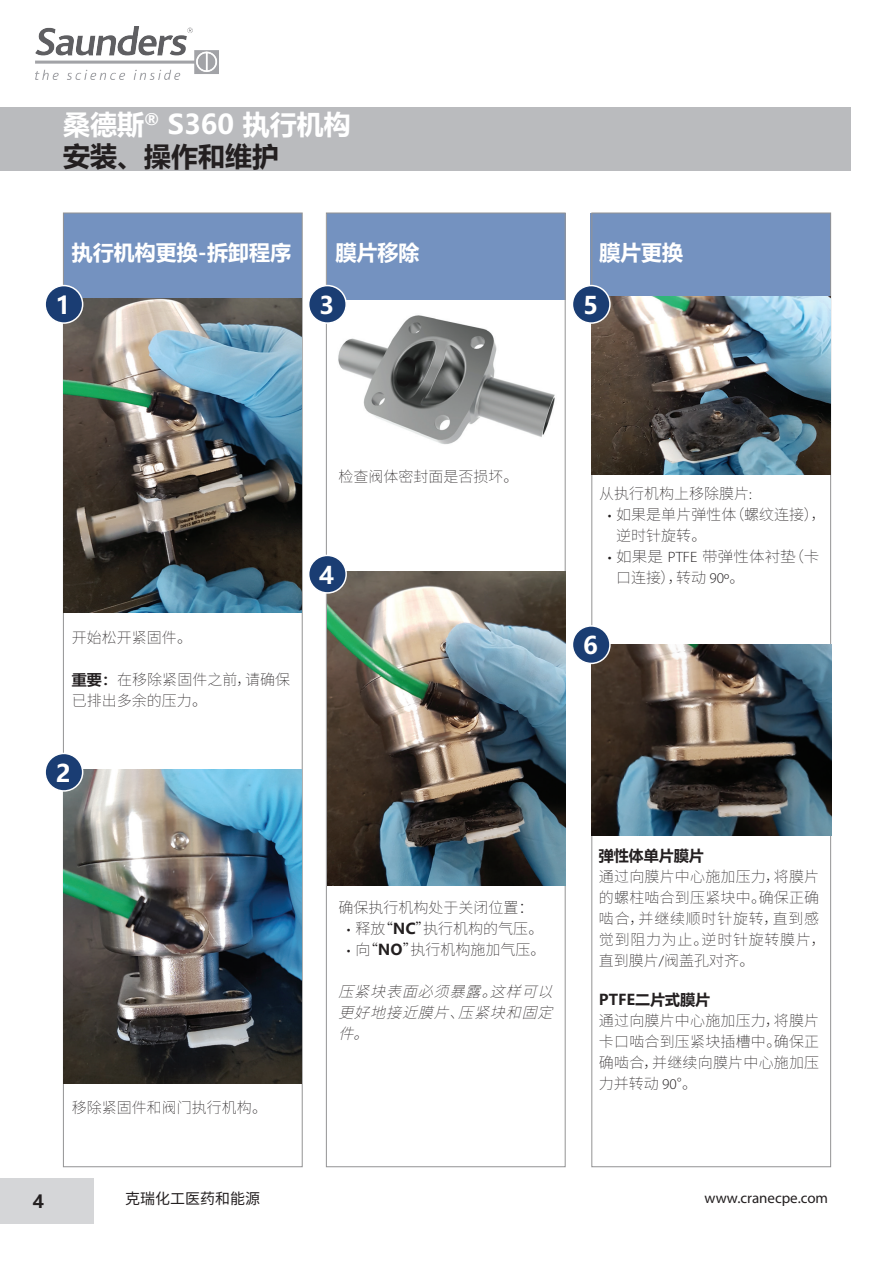
<style>
.page{position:relative;width:893px;height:1263px;background:#fff}
.page>*{position:absolute;margin:0;border:0;box-sizing:border-box;transform-origin:0 0}
.t1{font:700 27px/31.5px "Microsoft Ya Hei UI";color:#fff}
.t2{font:700 24px "Microsoft Ya Hei UI";color:#fff}
.t3{font:700 21px "Microsoft Ya Hei UI";color:#fff}
.t4{font:700 18px "Microsoft Ya Hei UI";color:#231f20}
.t5{font:200 15px/21px "Source Han Sans CN";letter-spacing:.005em;color:#231f20}
.t6{font:italic 200 15px/21px "Source Han Sans CN";color:#231f20;text-align:justify}
.t7{font:200 15px/21px "Source Han Sans CN";letter-spacing:.005em;color:#231f20;scale:1.04 1}
.t8{font:15px "Myriad Pro";color:#231f20}
.t9{font:700 15px "Microsoft Ya Hei UI";color:#231f20}
.t10{font:15px "Source Han Sans CN";color:#231f20}
.s1{color:#231f20}
.s2{font-family:"Microsoft Ya Hei UI";font-weight:700}
.s3{font-family:"Myriad Pro";font-weight:300}
</style>
<div class="page">
<img style="left:35px;top:27px;width:184px;height:52px">
<div style="left:0;top:107px;width:850px;height:64px;background:#babbbe"></div>
<div style="left:0;top:1178px;width:94px;height:45px;background:#d5d6d8"></div>
<div style="left:63px;top:213px;width:239px;height:86px;background:#7492c0"></div>
<div style="left:327px;top:213px;width:238px;height:86px;background:#7492c0"></div>
<div style="left:591px;top:213px;width:240px;height:86px;background:#7492c0"></div>
<img style="left:64px;top:298px;width:238px;height:315px">
<img style="left:338px;top:315px;width:217px;height:129px">
<img style="left:591px;top:297px;width:240px;height:178px">
<img style="left:591px;top:645px;width:240px;height:191px">
<img style="left:64px;top:769px;width:238px;height:314px">
<img style="left:328px;top:571px;width:237px;height:314px">
<div style="left:45px;top:286px;width:38px;height:37px;background:#1a3d73;border-radius:50%"></div>
<div style="left:44px;top:285px;width:39px;height:39px;border:2px solid #fff;border-radius:50%"></div>
<div style="left:309px;top:286px;width:37px;height:37px;background:#1a3d73;border-radius:50%"></div>
<div style="left:308px;top:285px;width:39px;height:39px;border:2px solid #fff;border-radius:50%"></div>
<div style="left:572px;top:286px;width:38px;height:37px;background:#1a3d73;border-radius:50%"></div>
<div style="left:572px;top:285px;width:39px;height:39px;border:2px solid #fff;border-radius:50%"></div>
<div style="left:45px;top:753px;width:38px;height:38px;background:#1a3d73;border-radius:50%"></div>
<div style="left:44px;top:753px;width:39px;height:39px;border:2px solid #fff;border-radius:50%"></div>
<div style="left:309px;top:555px;width:37px;height:38px;background:#1a3d73;border-radius:50%"></div>
<div style="left:308px;top:555px;width:39px;height:39px;border:2px solid #fff;border-radius:50%"></div>
<div style="left:572px;top:626px;width:38px;height:37px;background:#1a3d73;border-radius:50%"></div>
<div style="left:572px;top:625px;width:39px;height:39px;border:2px solid #fff;border-radius:50%"></div>
<h1 class="t1" style="left:63px;top:108px;width:289px">桑德斯<sup>®</sup> S360 执行机构<span class="s1">安装、操作和维护</span></h1>
<h3 class="t3" style="left:72px;top:238px;width:221px">执行机构更换-拆卸程序</h3>
<h3 class="t3" style="left:336px;top:238px;width:86px">膜片移除</h3>
<h3 class="t3" style="left:599px;top:238px;width:85px">膜片更换</h3>
<h2 class="t2" style="left:56px;top:289px;width:16px">1</h2>
<h2 class="t2" style="left:319px;top:289px;width:16px">3</h2>
<h2 class="t2" style="left:583px;top:289px;width:16px">5</h2>
<p class="t5" style="left:72px;top:627px;width:122px">开始松开紧固件。</p>
<p class="t5" style="left:72px;top:669px;width:220px"><span class="s2">重要：</span>在移除紧固件之前，请确保已排出多余的压力。</p>
<h2 class="t2" style="left:56px;top:756px;width:16px">2</h2>
<p class="t5" style="left:72px;top:1097px;width:197px">移除紧固件和阀门执行机构。</p>
<p class="t5" style="left:338px;top:466px;width:182px">检查阀体密封面是否损坏。</p>
<h2 class="t2" style="left:319px;top:558px;width:16px">4</h2>
<p class="t5" style="left:599px;top:484px;width:154px">从执行机构上移除膜片<span class="s3">:</span></p>
<p class="t5" style="left:616px;top:505px;width:211px;text-indent:-9px"><span class="s3">•</span> 如果是单片弹性体（螺纹连接），逆时针旋转。</p>
<p class="t7" style="left:616px;top:547px;width:197px;text-indent:-9px"><span class="s3">•</span> 如果是 <span class="s3">PTFE</span> 带弹性体衬垫（卡口连接），转动 <span class="s3">90º</span>。</p>
<h2 class="t2" style="left:583px;top:629px;width:16px">6</h2>
<p class="t5" style="left:338px;top:898px;width:196px">确保执行机构处于关闭位置：</p>
<p class="t5" style="left:347px;top:919px;width:198px"><span class="s3">•</span> 释放“<span class="s2">NC</span>”执行机构的气压。</p>
<p class="t5" style="left:347px;top:940px;width:200px"><span class="s3">•</span> 向“<span class="s2">NO</span>”执行机构施加气压。</p>
<p class="t6" style="left:338px;top:982px;width:226px">压紧块表面必须暴露。这样可以更好地接近膜片、压紧块和固定件。</p>
<p class="t9" style="left:599px;top:845px;width:106px">弹性体单片膜片</p>
<p class="t5" style="left:599px;top:866px;width:228px">通过向膜片中心施加压力，将膜片的螺柱啮合到压紧块中。确保正确啮合，并继续顺时针旋转，直到感觉到阻力为止。逆时针旋转膜片，直到膜片<span class="s3">/</span>阀盖孔对齐。</p>
<p class="t9" style="left:599px;top:989px;width:113px">PTFE二片式膜片</p>
<p class="t5" style="left:599px;top:1010px;width:222px;text-align:justify">通过向膜片中心施加压力，将膜片卡口啮合到压紧块插槽中。确保正确啮合，并继续向膜片中心施加压力并转动 <span class="s3">90</span>°。</p>
<p class="t4" style="left:33px;top:1189px;width:13px">4</p>
<p class="t10" style="left:125px;top:1190px;width:136px">克瑞化工医药和能源</p>
<p class="t8" style="left:704px;top:1189px;width:125px">www.cranecpe.com</p>
</div>
